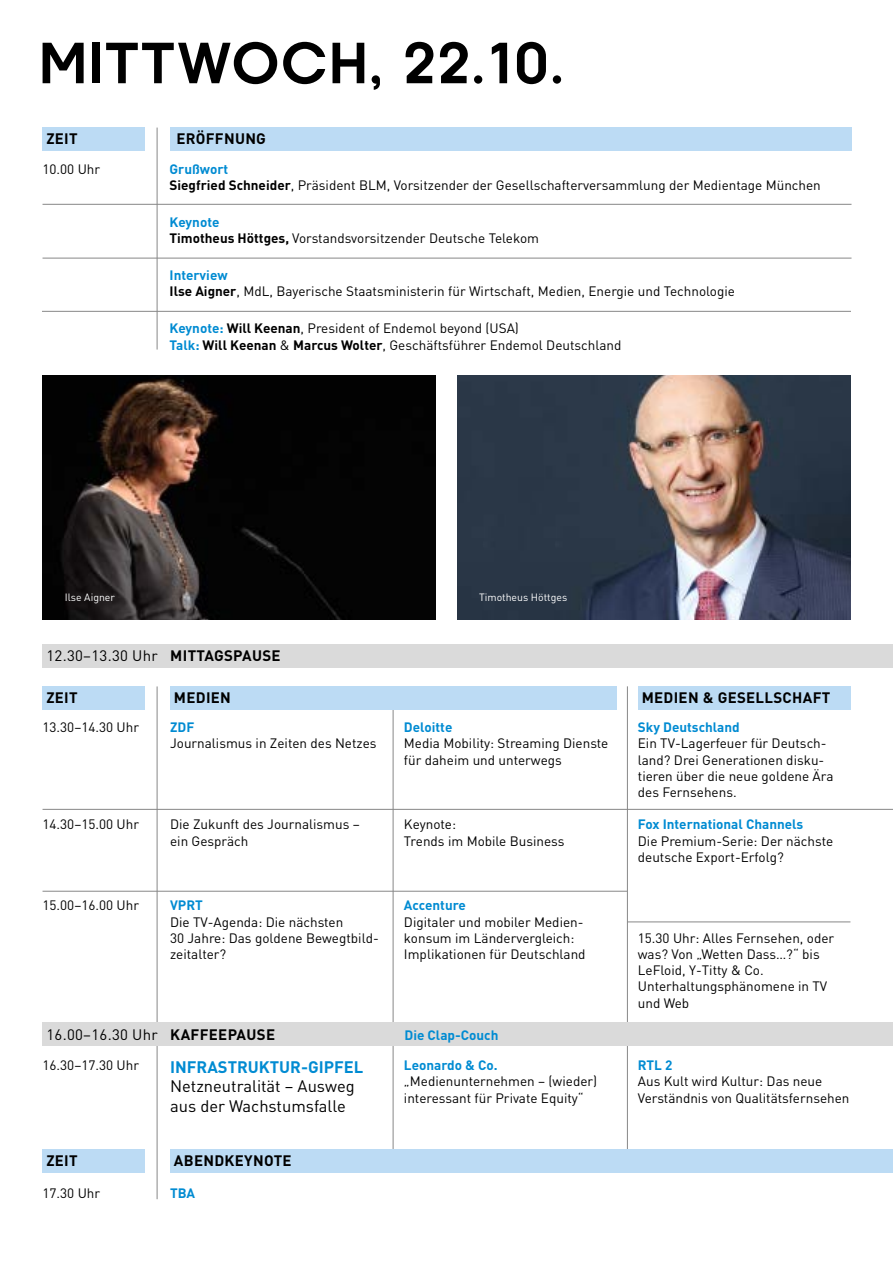
<style>
.page{position:relative;width:893px;height:1263px;background:#fff}
.page>*{position:absolute;margin:0;border:0;box-sizing:border-box;transform-origin:0 0}
.t1{font:700 54px "Kamerik 105";letter-spacing:.04em;color:#000}
.t2{font:16.5px/19.8px "DIN Pro";color:#000}
.t3{font:700 16.5px "DIN Pro";color:#008bd2}
.t4{font:700 15px "DIN Pro";letter-spacing:.02em;color:#000}
.t5{font:15px "DIN Pro";letter-spacing:.02em;color:#000}
.t6{font:13.5px/16.2px "DIN Pro";color:#000}
.t7{font:700 13.5px "DIN Pro";color:#008bd2}
.t8{font:10.5px "DIN Pro";color:#fff}
.s1{font-weight:700;color:#008bd2}
.s2{font-weight:700}
</style>
<div class="page">
<hr style="left:157px;top:686px;width:1px;height:513px;background:#878787">
<hr style="left:393px;top:686px;width:1px;height:478px;background:#878787">
<div style="left:43px;top:644px;width:850px;height:24px;background:#dadada"></div>
<hr style="left:627px;top:686px;width:1px;height:479px;background:#878787">
<hr style="left:157px;top:128px;width:1px;height:222px;background:#878787">
<div style="left:43px;top:1023px;width:850px;height:23px;background:#dadada"></div>
<hr style="left:43px;top:204px;width:808px;height:1px;background:#878787">
<hr style="left:43px;top:809px;width:850px;height:1px;background:#878787">
<div style="left:170px;top:686px;width:447px;height:24px;background:#bcdbf4"></div>
<div style="left:43px;top:686px;width:102px;height:24px;background:#bcdbf4"></div>
<div style="left:170px;top:128px;width:681px;height:23px;background:#bcdbf4"></div>
<div style="left:43px;top:128px;width:102px;height:23px;background:#bcdbf4"></div>
<img style="left:43px;top:375px;width:393px;height:245px">
<img style="left:457px;top:375px;width:393px;height:245px">
<div style="left:170px;top:1149px;width:723px;height:23px;background:#bcdbf4"></div>
<div style="left:43px;top:1149px;width:102px;height:23px;background:#bcdbf4"></div>
<div style="left:638px;top:686px;width:212px;height:24px;background:#bcdbf4"></div>
<hr style="left:43px;top:891px;width:584px;height:1px;background:#878787">
<hr style="left:627px;top:922px;width:223px;height:1px;background:#878787">
<hr style="left:43px;top:258px;width:808px;height:1px;background:#878787">
<hr style="left:42px;top:311px;width:809px;height:1px;background:#878787">
<h1 class="t1" style="left:39px;top:33px;width:528px">MITTWOCH, 22.10.</h1>
<p class="t4" style="left:46px;top:126px;width:33px">ZEIT</p>
<p class="t4" style="left:176px;top:126px;width:91px">ERÖFFNUNG</p>
<p class="t6" style="left:43px;top:160px;width:59px">10.00 Uhr</p>
<p class="t6" style="left:170px;top:160px;width:653px"><span class="s1">Grußwort<br></span><span class="s2">Siegfried Schneider</span>, Präsident BLM, Vorsitzender der Gesellschafterversammlung der Medientage München</p>
<p class="t6" style="left:170px;top:214px;width:371px"><span class="s1">Keynote<br></span><span class="s2">Timotheus Höttges,</span> Vorstandsvorsitzender Deutsche Telekom</p>
<p class="t6" style="left:170px;top:267px;width:567px"><span class="s1">Interview<br></span><span class="s2">Ilse Aigner</span>, MdL, Bayerische Staatsministerin für Wirtschaft, Medien, Energie und Technologie</p>
<p class="t6" style="left:170px;top:320px;width:453px"><span class="s1">Keynote:</span> <span class="s2">Will Keenan</span>, President of Endemol beyond (USA)<br><span class="s1">Talk:</span> <span class="s2">Will Keenan</span> &amp; <span class="s2">Marcus Wolter</span>, Geschäftsführer Endemol Deutschland</p>
<p class="t8" style="left:65px;top:590px;width:52px">Ilse Aigner</p>
<p class="t8" style="left:479px;top:590px;width:90px">Timotheus Höttges</p>
<p class="t5" style="left:46px;top:645px;width:236px">12.30–13.30 Uhr <span class="s2">MITTAGSPAUSE</span></p>
<p class="t4" style="left:46px;top:685px;width:33px">ZEIT</p>
<p class="t4" style="left:174px;top:685px;width:58px">MEDIEN</p>
<p class="t6" style="left:43px;top:719px;width:98px">13.30–14.30 Uhr</p>
<p class="t7" style="left:170px;top:716px;width:26px">ZDF</p>
<p class="t6" style="left:170px;top:735px;width:208px">Journalismus in Zeiten des Netzes</p>
<p class="t7" style="left:404px;top:716px;width:50px">Deloitte</p>
<p class="t6" style="left:404px;top:735px;width:206px">Media Mobility: Streaming Dienste für daheim und unterwegs</p>
<p class="t6" style="left:43px;top:816px;width:98px">14.30–15.00 Uhr</p>
<p class="t6" style="left:170px;top:816px;width:191px">Die Zukunft des Journalismus – ein Gespräch</p>
<p class="t6" style="left:404px;top:816px;width:162px">Keynote:<br>Trends im Mobile Business</p>
<p class="t6" style="left:43px;top:897px;width:98px">15.00–16.00 Uhr</p>
<p class="t7" style="left:170px;top:894px;width:34px">VPRT</p>
<p class="t6" style="left:170px;top:913px;width:210px">Die TV-Agenda: Die nächsten<br>30 Jahre: Das goldene Bewegtbild&shy;zeitalter?</p>
<p class="t7" style="left:404px;top:894px;width:63px">Accenture</p>
<p class="t6" style="left:404px;top:913px;width:183px">Digitaler und mobiler Medien&shy;konsum im Ländervergleich:<br>Implikationen für Deutschland</p>
<p class="t5" style="left:46px;top:1024px;width:230px">16.00–16.30 Uhr <span class="s2">KAFFEEPAUSE</span></p>
<p class="t7" style="left:404px;top:1023px;width:96px">Die Clap-Couch</p>
<p class="t3" style="left:170px;top:1053px;width:195px">INFRASTRUKTUR-GIPFEL</p>
<p class="t2" style="left:170px;top:1076px;width:186px">Netzneutralität – Ausweg aus der Wachstumsfalle</p>
<p class="t6" style="left:43px;top:1057px;width:98px">16.30–17.30 Uhr</p>
<p class="t7" style="left:404px;top:1054px;width:95px">Leonardo &amp; Co.</p>
<p class="t6" style="left:404px;top:1073px;width:195px">„Medienunternehmen – (wieder) interessant für Private Equity“</p>
<p class="t4" style="left:46px;top:1148px;width:33px">ZEIT</p>
<p class="t6" style="left:43px;top:1184px;width:59px">17.30 Uhr</p>
<p class="t4" style="left:174px;top:1148px;width:119px">ABENDKEYNOTE</p>
<p class="t7" style="left:170px;top:1182px;width:27px">TBA</p>
<p class="t4" style="left:642px;top:685px;width:190px">MEDIEN &amp; GESELLSCHAFT</p>
<p class="t7" style="left:638px;top:716px;width:103px">Sky Deutschland</p>
<p class="t6" style="left:638px;top:735px;width:197px">Ein TV-Lagerfeuer für Deutsch&shy;land? Drei Generationen disku&shy;tieren über die neue goldene Ära des Fernsehens.</p>
<p class="t7" style="left:638px;top:813px;width:167px">Fox International Channels</p>
<p class="t6" style="left:638px;top:832px;width:197px">Die Premium-Serie: Der nächste deutsche Export-Erfolg?</p>
<p class="t6" style="left:638px;top:929px;width:198px">15.30 Uhr: Alles Fernsehen, oder was? Von „Wetten Dass…?“ bis<br>LeFloid, Y-Titty &amp; Co.<br>Unterhaltungsphänomene in TV und Web</p>
<p class="t7" style="left:638px;top:1054px;width:36px">RTL 2</p>
<p class="t6" style="left:638px;top:1073px;width:213px">Aus Kult wird Kultur: Das neue<br>Verständnis von Qualitätsfernsehen</p>
</div>
